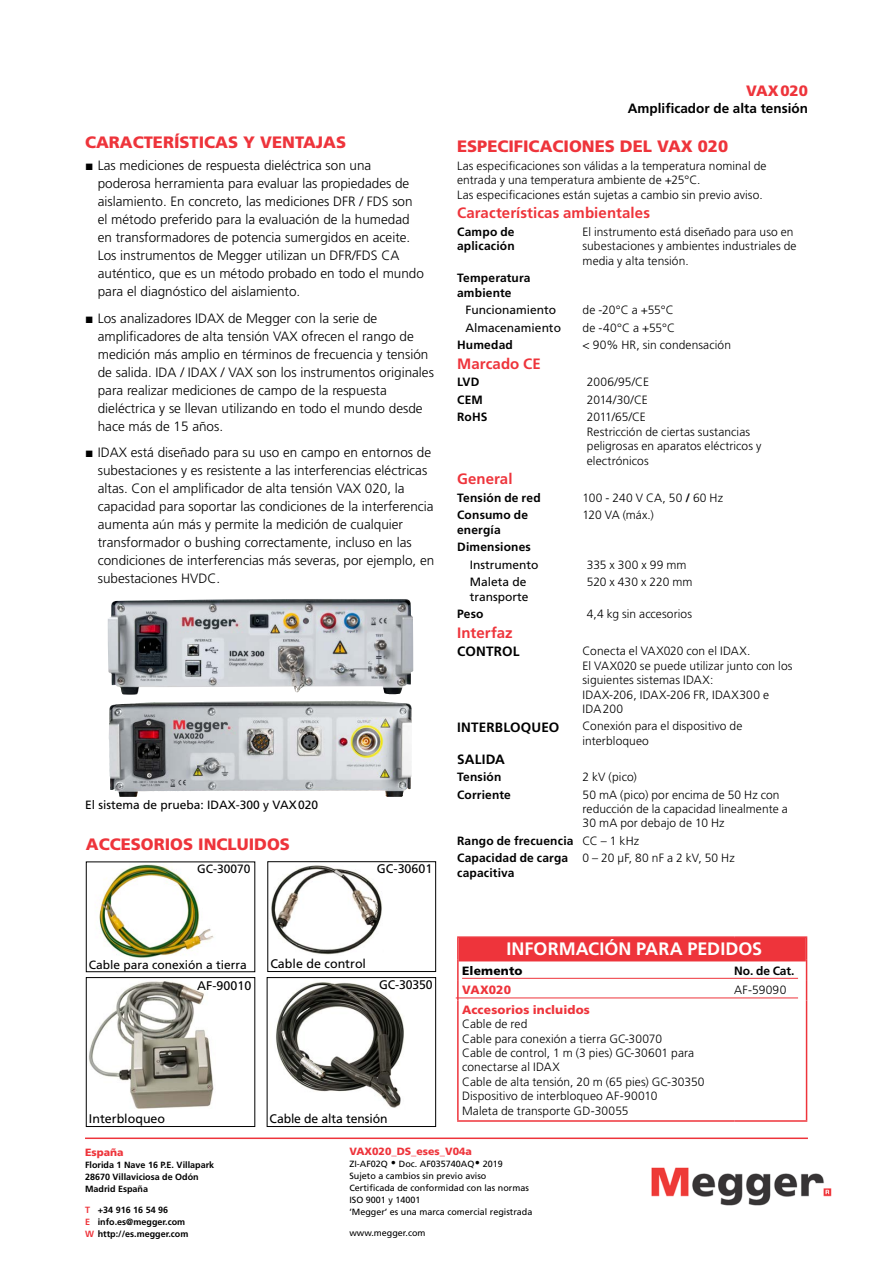
<style>
.page{position:relative;width:893px;height:1263px;background:#fff}
.page>*{position:absolute;margin:0;border:0;box-sizing:border-box;transform-origin:0 0}
.t1{font:700 18px "Frutiger LT Std";letter-spacing:.005em;color:#fff}
.t2{font:900 16.5px "Frutiger LT Std";color:#ee343b}
.t3{font:700 15px "Frutiger LT Std";letter-spacing:.005em;color:#ee343b}
.t4{font:900 15px "Frutiger LT Std";color:#ee343b}
.t5{font:300 13.5px/18px "Frutiger LT Std";color:#000}
.t6{font:700 13.5px "Frutiger LT Std";color:#000}
.t7{font:12.45px "Frutiger LT Std";color:#000}
.t8{font:300 12px/14.4px "Frutiger LT Std";letter-spacing:.01em;color:#000}
.t9{font:700 12px/14.4px "Frutiger LT Std";letter-spacing:.015em;color:#000}
.t10{font:12px/14.4px "Frutiger LT Std";color:#000}
.t11{font:900 12px "Frutiger LT Std";letter-spacing:.01em;color:#ee343b}
.t12{font:900 12px "Frutiger LT Std";letter-spacing:.01em;color:#000}
.t13{font:900 10.5px "Frutiger LT Std";color:#ee343b}
.t14{font:9px/12px "Frutiger LT Std";color:#000}
.t15{font:700 9px/12px "Frutiger LT Std";color:#000}
.s1{font-weight:700}
.s2{font-weight:300}
.s3{color:#ee343b}
</style>
<div class="page">
<img style="left:651px;top:1167px;width:181px;height:39px">
<hr style="left:85px;top:1137px;width:723px;height:2px;background:#ee343b">
<img style="left:108px;top:599px;width:305px;height:96px">
<img style="left:109px;top:701px;width:264px;height:96px">
<hr style="left:457px;top:938px;width:2px;height:21px;background:#ee343b">
<hr style="left:457px;top:936px;width:277px;height:2px;background:#ee343b">
<hr style="left:734px;top:936px;width:73px;height:2px;background:#ee343b">
<hr style="left:457px;top:959px;width:2px;height:22px;background:#ee343b">
<svg style="left:457px;top:981px;width:2px;height:19px"></svg>
<svg style="left:806px;top:938px;width:1px;height:62px"></svg>
<hr style="left:457px;top:1000px;width:2px;height:120px;background:#ee343b">
<hr style="left:457px;top:1120px;width:277px;height:2px;background:#ee343b">
<hr style="left:806px;top:1000px;width:1px;height:120px;background:#ee343b">
<hr style="left:734px;top:1120px;width:73px;height:2px;background:#ee343b">
<div style="left:459px;top:937px;width:347px;height:24px;background:#ee343b"></div>
<hr style="left:462px;top:978px;width:336px;height:1px;background:#ee343b">
<hr style="left:456px;top:997px;width:342px;height:1px;background:#ee343b">
<img style="left:96px;top:864px;width:118px;height:94px">
<div style="left:86px;top:861px;width:169px;height:111px;border:1px solid #000"></div>
<img style="left:271px;top:865px;width:111px;height:90px">
<div style="left:267px;top:861px;width:169px;height:111px;border:1px solid #000"></div>
<img style="left:89px;top:981px;width:125px;height:128px">
<div style="left:86px;top:977px;width:169px;height:150px;border:1px solid #000"></div>
<img style="left:276px;top:982px;width:128px;height:126px">
<div style="left:267px;top:977px;width:169px;height:150px;border:1px solid #000"></div>
<p class="t2" style="left:85px;top:132px;width:263px">CARACTERÍSTICAS Y VENTAJAS</p>
<p class="t5" style="left:98px;top:157px;width:328px;text-indent:-13px">▪ Las mediciones de respuesta dieléctrica son una poderosa herramienta para evaluar las propiedades de aislamiento. En concreto, las mediciones DFR / FDS son el método preferido para la evaluación de la humedad en transformadores de potencia sumergidos en aceite.<br>Los instrumentos de Megger utilizan un DFR/FDS CA auténtico, que es un método probado en todo el mundo para el diagnóstico del aislamiento.</p>
<p class="t5" style="left:98px;top:309px;width:338px;text-indent:-13px">▪ Los analizadores IDAX de Megger con la serie de amplificadores de alta tensión VAX ofrecen el rango de medición más amplio en términos de frecuencia y tensión de salida. IDA / IDAX / VAX son los instrumentos originales para realizar mediciones de campo de la respuesta dieléctrica y se llevan utilizando en todo el mundo desde hace más de 15 años.</p>
<p class="t5" style="left:98px;top:444px;width:338px;text-indent:-13px">▪ IDAX está diseñado para su uso en campo en entornos de subestaciones y es resistente a las interferencias eléctricas altas. Con el amplificador de alta tensión VAX 020, la capacidad para soportar las condiciones de la interferencia aumenta aún más y permite la medición de cualquier transformador o bushing correctamente, incluso en las condiciones de interferencias más severas, por ejemplo, en subestaciones HVDC.</p>
<p class="t10" style="left:85px;top:798px;width:235px">El sistema de prueba: IDAX-300 y VAX020</p>
<p class="t2" style="left:86px;top:834px;width:206px">ACCESORIOS INCLUIDOS</p>
<p class="t10" style="left:197px;top:862px;width:55px">GC-30070</p>
<p class="t7" style="left:377px;top:862px;width:57px">GC-30601</p>
<p class="t4" style="left:746px;top:82px;width:63px">VAX020</p>
<p class="t6" style="left:628px;top:100px;width:182px">Amplificador de alta tensión</p>
<p class="t2" style="left:457px;top:136px;width:273px">ESPECIFICACIONES DEL VAX 020</p>
<p class="t8" style="left:457px;top:159px;width:311px">Las especificaciones son válidas a la temperatura nominal de entrada y una temperatura ambiente de +25°C.<br>Las especificaciones están sujetas a cambio sin previo aviso.</p>
<p class="t3" style="left:457px;top:204px;width:194px">Características ambientales</p>
<p class="t9" style="left:457px;top:224px;width:59px">Campo de aplicación</p>
<p class="t8" style="left:583px;top:225px;width:215px">El instrumento está diseñado para uso en subestaciones y ambientes industriales de media y alta tensión.</p>
<p class="t9" style="left:457px;top:271px;width:75px">Temperatura ambiente</p>
<p class="t10" style="left:466px;top:303px;width:92px">Funcionamiento</p>
<p class="t8" style="left:583px;top:303px;width:93px">de -20°C a +55°C</p>
<p class="t10" style="left:466px;top:320px;width:97px">Almacenamiento</p>
<p class="t8" style="left:583px;top:320px;width:94px">de -40°C a +55°C</p>
<p class="t9" style="left:457px;top:338px;width:57px">Humedad</p>
<p class="t8" style="left:583px;top:338px;width:150px">&lt; 90% HR, sin condensación</p>
<p class="t3" style="left:457px;top:355px;width:85px">Marcado CE</p>
<p class="t9" style="left:457px;top:375px;width:24px">LVD</p>
<p class="t8" style="left:587px;top:375px;width:64px">2006/95/CE</p>
<p class="t9" style="left:457px;top:392px;width:27px">CEM</p>
<p class="t8" style="left:587px;top:393px;width:62px">2014/30/CE</p>
<p class="t9" style="left:457px;top:410px;width:32px">RoHS</p>
<p class="t8" style="left:587px;top:410px;width:176px">2011/65/CE<br>Restricción de ciertas sustancias peligrosas en aparatos eléctricos y electrónicos</p>
<p class="t3" style="left:457px;top:470px;width:57px">General</p>
<p class="t9" style="left:457px;top:490px;width:85px">Tensión de red</p>
<p class="t8" style="left:583px;top:491px;width:142px">100 - 240 V CA, 50 <span class="s1">/</span> 60 Hz</p>
<p class="t9" style="left:457px;top:508px;width:72px">Consumo de energía</p>
<p class="t8" style="left:583px;top:508px;width:73px">120 VA (máx.)</p>
<p class="t9" style="left:457px;top:540px;width:75px">Dimensiones</p>
<p class="t10" style="left:470px;top:557px;width:70px">Instrumento</p>
<p class="t8" style="left:587px;top:557px;width:101px">335 x 300 x 99 mm</p>
<p class="t10" style="left:470px;top:575px;width:60px">Maleta de transporte</p>
<p class="t8" style="left:587px;top:575px;width:107px">520 x 430 x 220 mm</p>
<p class="t9" style="left:457px;top:607px;width:28px">Peso</p>
<p class="t8" style="left:587px;top:607px;width:107px">4,4 kg sin accesorios</p>
<p class="t3" style="left:457px;top:624px;width:57px">Interfaz</p>
<p class="t6" style="left:457px;top:644px;width:64px">CONTROL</p>
<p class="t8" style="left:583px;top:644px;width:211px">Conecta el VAX020 con el IDAX.<br>El VAX020 se puede utilizar junto con los siguientes sistemas IDAX:<br>IDAX-206, IDAX-206 FR, IDAX300 e<br>IDA200</p>
<p class="t6" style="left:457px;top:719px;width:104px">INTERBLOQUEO</p>
<p class="t8" style="left:583px;top:719px;width:161px">Conexión para el dispositivo de interbloqueo</p>
<p class="t6" style="left:457px;top:751px;width:49px">SALIDA</p>
<p class="t9" style="left:457px;top:770px;width:46px">Tensión</p>
<p class="t8" style="left:583px;top:770px;width:56px">2 kV (pico)</p>
<p class="t9" style="left:457px;top:787px;width:55px">Corriente</p>
<p class="t8" style="left:583px;top:787px;width:207px">50 mA (pico) por encima de 50 Hz con reducción de la capacidad linealmente a<br>30 mA por debajo de 10 Hz</p>
<p class="t9" style="left:457px;top:832px;width:184px;line-height:17.5px">Rango de frecuencia <span class="s2">CC – 1 kHz<br></span>Capacidad de carga</p>
<p class="t9" style="left:457px;top:865px;width:59px">capacitiva</p>
<p class="t8" style="left:583px;top:851px;width:154px">0 – 20 µF, 80 nF a 2 kV, 50 Hz</p>
<h1 class="t1" style="left:506px;top:938px;width:257px">INFORMACIÓN PARA PEDIDOS</h1>
<p class="t12" style="left:462px;top:963px;width:62px">Elemento</p>
<p class="t9" style="left:734px;top:963px;width:62px">No. de Cat.</p>
<p class="t11" style="left:462px;top:983px;width:50px">VAX020</p>
<p class="t8" style="left:734px;top:983px;width:54px">AF-59090</p>
<p class="t11" style="left:462px;top:1002px;width:129px">Accesorios incluidos</p>
<p class="t8" style="left:462px;top:1017px;width:244px">Cable de red<br>Cable para conexión a tierra GC-30070<br>Cable de control, 1 m (3 pies) GC-30601 para conectarse al IDAX<br>Cable de alta tensión, 20 m (65 pies) GC-30350<br>Dispositivo de interbloqueo AF-90010<br>Maleta de transporte GD-30055</p>
<p class="t13" style="left:349px;top:1145px;width:124px">VAX020_DS_eses_V04a</p>
<p class="t14" style="left:349px;top:1158px;width:185px">ZI-AF02Q • Doc. AF035740AQ• 2019<br>Sujeto a cambios sin previo aviso Certificada de conformidad con las normas ISO 9001 y 14001<br>’Megger’ es una marca comercial registrada</p>
<p class="t14" style="left:349px;top:1226px;width:78px">www.megger.com</p>
<p class="t10" style="left:89px;top:957px;width:160px">Cable para conexión a tierra</p>
<p class="t7" style="left:270px;top:957px;width:97px">Cable de control</p>
<p class="t7" style="left:379px;top:977px;width:55px">GC-30350</p>
<p class="t7" style="left:197px;top:978px;width:56px">AF-90010</p>
<p class="t7" style="left:89px;top:1111px;width:78px">Interbloqueo</p>
<p class="t7" style="left:270px;top:1111px;width:119px">Cable de alta tensión</p>
<p class="t13" style="left:85px;top:1146px;width:40px">España</p>
<p class="t15" style="left:85px;top:1159px;width:131px">Florida 1 Nave 16 P.E. Villapark<br>28670 Villaviciosa de Odón<br>Madrid España</p>
<p class="t15" style="left:85px;top:1203px;width:105px"><span class="s3">T</span> +34 916 16 54 96<br><span class="s3">E</span> info.es@megger.com<br><span class="s3">W</span> http://es.megger.com</p>
</div>
